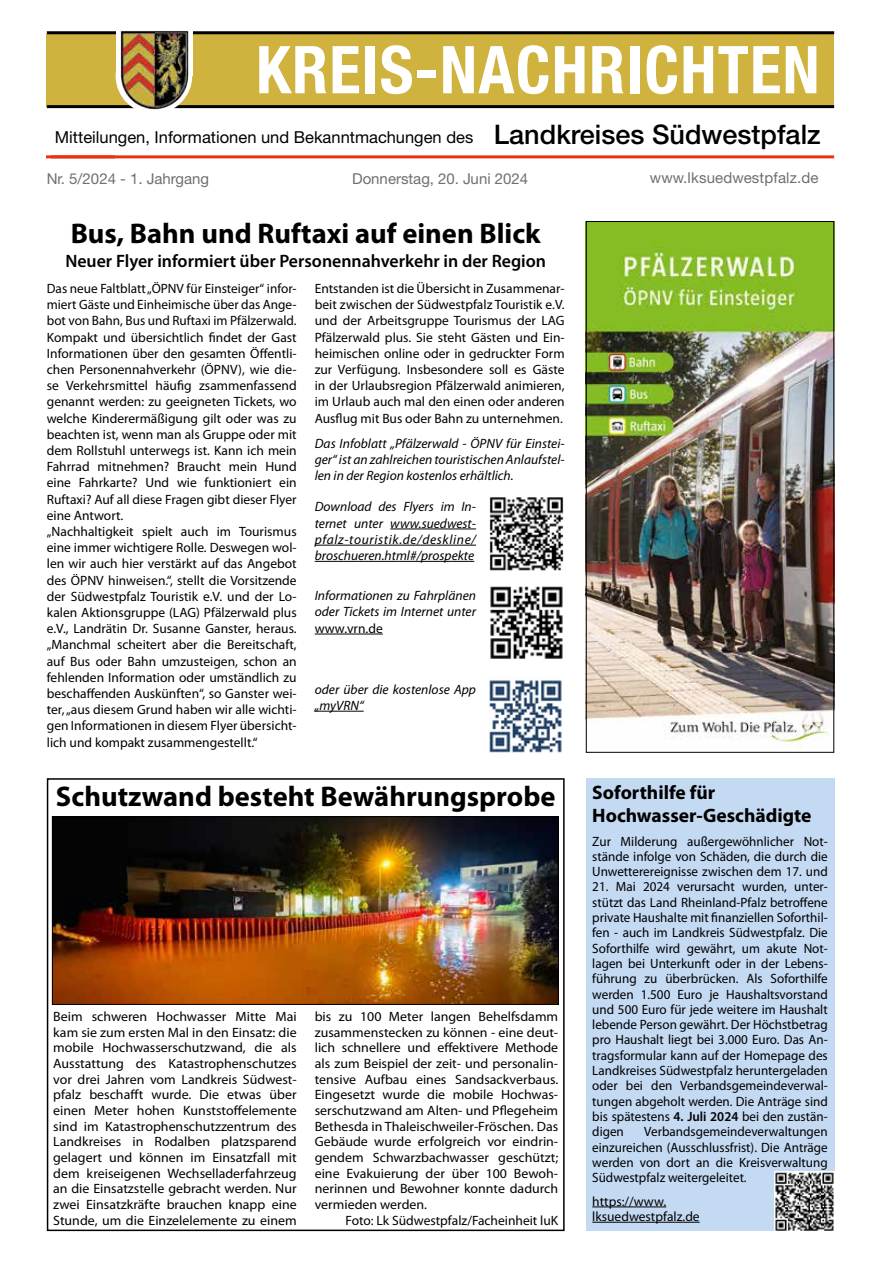
<style>
.page{position:relative;width:881px;height:1263px;background:#fff}
.page>*{position:absolute;margin:0;border:0;box-sizing:border-box;transform-origin:0 0}
.t1{font:700 condensed 66px "Helvetica Neue LT";letter-spacing:.02em;color:#fff}
.t2{font:700 28.5px "Myriad Pro";color:#000}
.t3{font:500 27px "Helvetica Neue CE";color:#000}
.t4{font:700 19.5px/22.5px "Myriad Pro";color:#000}
.t5{font:600 18px "Myriad Pro";color:#000}
.t6{font:16.5px "Helvetica Neue CE";color:#000}
.t7{font:15px "Helvetica Neue CE";letter-spacing:.01em;color:#706f6f}
.t8{font:13.5px/16.2px "Myriad Pro";color:#000;text-align:justify}
.t9{font:italic 13.5px/16.2px "Myriad Pro";color:#000;text-align:justify}
.s1{font-weight:500;font-size:27px}
.s2{font-weight:600}
</style>
<div class="page">
<div style="left:47px;top:34px;width:786px;height:73px;background:#cfb33e"></div>
<hr style="left:47px;top:105px;width:786px;height:3px;background:#000">
<hr style="left:47px;top:31px;width:786px;height:3px;background:#000">
<hr style="left:51px;top:155px;width:782px;height:3px;background:#e63312">
<svg style="left:116px;top:30px;width:76px;height:39px"></svg>
<svg style="left:116px;top:37px;width:76px;height:77px"></svg>
<img style="left:121px;top:31px;width:67px;height:78px">
<hr style="left:47px;top:155px;width:68px;height:3px;background:#e63312">
<img style="left:587px;top:223px;width:244px;height:527px">
<div style="left:585px;top:221px;width:248px;height:532px;border:1px solid #000"></div>
<hr style="left:390px;top:529px;width:86px;height:1px;background:#000">
<hr style="left:314px;top:545px;width:162px;height:1px;background:#000">
<hr style="left:314px;top:561px;width:160px;height:1px;background:#000">
<hr style="left:314px;top:634px;width:68px;height:1px;background:#000">
<hr style="left:314px;top:711px;width:49px;height:1px;background:#000">
<img style="left:489px;top:497px;width:75px;height:74px">
<img style="left:490px;top:586px;width:73px;height:73px">
<img style="left:489px;top:677px;width:73px;height:76px">
<img style="left:54px;top:818px;width:502px;height:185px">
<div style="left:52px;top:816px;width:506px;height:189px;border:1px solid #000"></div>
<div style="left:585px;top:778px;width:248px;height:453px;background:#c4d9f2"></div>
<hr style="left:592px;top:1206px;width:74px;height:1px;background:#000">
<hr style="left:592px;top:1222px;width:107px;height:1px;background:#000">
<img style="left:774px;top:1171px;width:59px;height:60px">
<div style="left:47px;top:778px;width:517px;height:453px;border:2px solid #000"></div>
<h1 class="t1" style="left:245px;top:30px;width:565px">KREIS-NACHRICHTEN</h1>
<h1 class="t1" style="left:256px;top:30px;width:565px">KREIS-NACHRICHTEN</h1>
<p class="t6" style="left:55px;top:127px;width:756px">Mitteilungen, Informationen und Beka ntmachungen des <span class="s1">Landkreises Südwestpfalz</span></p>
<h3 class="t3" style="left:493px;top:118px;width:328px">Landkreises Südwestpfalz</h3>
<p class="t6" style="left:44px;top:127px;width:419px">Mitteilungen, Informationen und Bekanntmachungen des</p>
<p class="t7" style="left:47px;top:169px;width:164px">Nr. 5/2024 - 1. Jahrgang</p>
<p class="t7" style="left:352px;top:169px;width:177px">Donnerstag, 20. Juni 2024</p>
<h2 class="t2" style="left:71px;top:214px;width:471px">Bus, Bahn und Ruftaxi auf einen Blick</h2>
<h3 class="t5" style="left:65px;top:249px;width:482px">Neuer Flyer informiert über Personennahverkehr in der Region</h3>
<p class="t8" style="left:47px;top:280px;width:251px;text-align:left">Das neue Faltblatt „ÖPNV für Einsteiger“ infor&shy;miert Gäste und Einheimische über das Ange&shy;bot von Bahn, Bus und Ruftaxi im Pfälzerwald.<br>Kompakt und übersichtlich findet der Gast Informationen über den gesamten Öffentli&shy;chen Personennahverkehr (ÖPNV), wie die&shy;se Verkehrsmittel häufig zsammenfassend genannt werden: zu geeigneten Tickets, wo welche Kinderermäßigung gilt oder was zu beachten ist, wenn man als Gruppe oder mit dem Rollstuhl unterwegs ist. Kann ich mein Fahrrad mitnehmen? Braucht mein Hund eine Fahrkarte? Und wie funktioniert ein Ruftaxi? Auf all diese Fragen gibt dieser Flyer eine Antwort.<br>„Nachhaltigkeit spielt auch im Tourismus eine immer wichtigere Rolle. Deswegen wol&shy;len wir auch hier verstärkt auf das Angebot des ÖPNV hinweisen.“, stellt die Vorsitzende der Südwestpfalz Touristik e.V. und der Lo&shy;kalen Aktionsgruppe (LAG) Pfälzerwald plus e.V., Landrätin Dr. Susanne Ganster, heraus. „Manchmal scheitert aber die Bereitschaft, auf Bus oder Bahn umzusteigen, schon an fehlenden Information oder umständlich zu beschaffenden Auskünften“, so Ganster wei&shy;ter, „aus diesem Grund haben wir alle wichti&shy;gen Informationen in diesem Flyer übersicht&shy;lich und kompakt zusammengestellt.“</p>
<p class="t8" style="left:314px;top:280px;width:251px">Entstanden ist die Übersicht in Zusammenar&shy;beit zwischen der Südwestpfalz Touristik e.V. und der Arbeitsgruppe Tourismus der LAG Pfälzerwald plus. Sie steht Gästen und Ein&shy;heimischen online oder in gedruckter Form zur Verfügung. Insbesondere soll es Gäste in der Urlaubsregion Pfälzerwald animieren, im Urlaub auch mal den einen oder anderen Ausflug mit Bus oder Bahn zu unternehmen.</p>
<p class="t7" style="left:639px;top:168px;width:170px">www.lksuedwestpfalz.de</p>
<p class="t7" style="left:672px;top:168px;width:147px">w.lksuedwestpfalz.de</p>
<p class="t9" style="left:314px;top:435px;width:251px">Das Infoblatt „Pfälzerwald - ÖPNV für Einstei&shy;ger“ ist an zahlreichen touristischen Anlaufstel&shy;len in der Region kostenlos erhältlich.</p>
<p class="t9" style="left:314px;top:498px;width:163px">Download des Flyers im In&shy;ternet unter www.suedwest&shy;pfalz-touristik.de/deskline/ broschueren.html#/prospekte</p>
<p class="t9" style="left:314px;top:587px;width:163px">Informationen zu Fahrplänen oder Tickets im Internet unter</p>
<p class="t8" style="left:314px;top:620px;width:70px">www.vrn.de</p>
<p class="t9" style="left:314px;top:681px;width:163px">oder über die kostenlose App „myVRN“</p>
<h2 class="t2" style="left:56px;top:778px;width:501px">Schutzwand besteht Bewährungsprobe</h2>
<p class="t8" style="left:53px;top:1008px;width:245px;line-height:15.6px">Beim schweren Hochwasser Mitte Mai kam sie zum ersten Mal in den Einsatz: die mobile Hochwasserschutzwand, die als Ausstattung des Katastrophenschutzes vor drei Jahren vom Landkreis Südwest&shy;pfalz beschafft wurde. Die etwas über einen Meter hohen Kunststoffelemente sind im Katastrophenschutzzentrum des Landkreises in Rodalben platzsparend gelagert und können im Einsatzfall mit dem kreiseigenen Wechselladerfahrzeug an die Einsatzstelle gebracht werden. Nur zwei Einsatzkräfte brauchen knapp eine Stunde, um die Einzelelemente zu einem</p>
<p class="t8" style="left:314px;top:1009px;width:245px;line-height:15.6px">bis zu 100 Meter langen Behelfsdamm zusammenstecken zu können - eine deut&shy;lich schnellere und effektivere Methode als zum Beispiel der zeit- und personalin&shy;tensive Aufbau eines Sandsackverbaus.<br>Eingesetzt wurde die mobile Hochwas&shy;serschutzwand am Alten- und Pflegeheim Bethesda in Thaleischweiler-Fröschen. Das Gebäude wurde erfolgreich vor eindrin&shy;gendem Schwarzbachwasser geschützt; eine Evakuierung der über 100 Bewoh&shy;nerinnen und Bewohner konnte dadurch vermieden werden.</p>
<p class="t8" style="left:345px;top:1212px;width:214px">Foto: Lk Südwestpfalz/Facheinheit luK</p>
<h3 class="t4" style="left:592px;top:781px;width:221px">Soforthilfe für<br>Hochwasser-Geschädigte</h3>
<p class="t8" style="left:592px;top:833px;width:237px;line-height:15.3px">Zur Milderung außergewöhnlicher Not&shy;stände infolge von Schäden, die durch die Unwetterereignisse zwischen dem 17. und</p>
<p class="t8" style="left:592px;top:879px;width:237px;line-height:15.3px">21. Mai 2024 verursacht wurden, unter&shy;stützt das Land Rheinland-Pfalz betroffene private Haushalte mit finanziellen Soforthil&shy;fen - auch im Landkreis Südwestpfalz. Die Soforthilfe wird gewährt, um akute Not&shy;lagen bei Unterkunft oder in der Lebens&shy;führung zu überbrücken. Als Soforthilfe werden 1.500 Euro je Haushaltsvorstand und 500 Euro für jede weitere im Haushalt lebende Person gewährt. Der Höchstbetrag pro Haushalt liegt bei 3.000 Euro. Das An&shy;tragsformular kann auf der Homepage des Landkreises Südwestpfalz heruntergeladen oder bei den Verbandsgemeindeverwal&shy;tungen abgeholt werden. Die Anträge sind bis spätestens <span class="s2">4. Juli 2024</span> bei den zustän&shy;digen</p>
<p class="t8" style="left:592px;top:1124px;width:237px;line-height:15.3px;text-indent:52px">Verbandsgemeindeverwaltungen einzureichen (Ausschlussfrist). Die Anträge werden von dort an die Kreisverwaltung Südwestpfalz weitergeleitet.</p>
<p class="t8" style="left:592px;top:1193px;width:109px;line-height:15.3px">https://www. lksuedwestpfalz.de</p>
</div>
